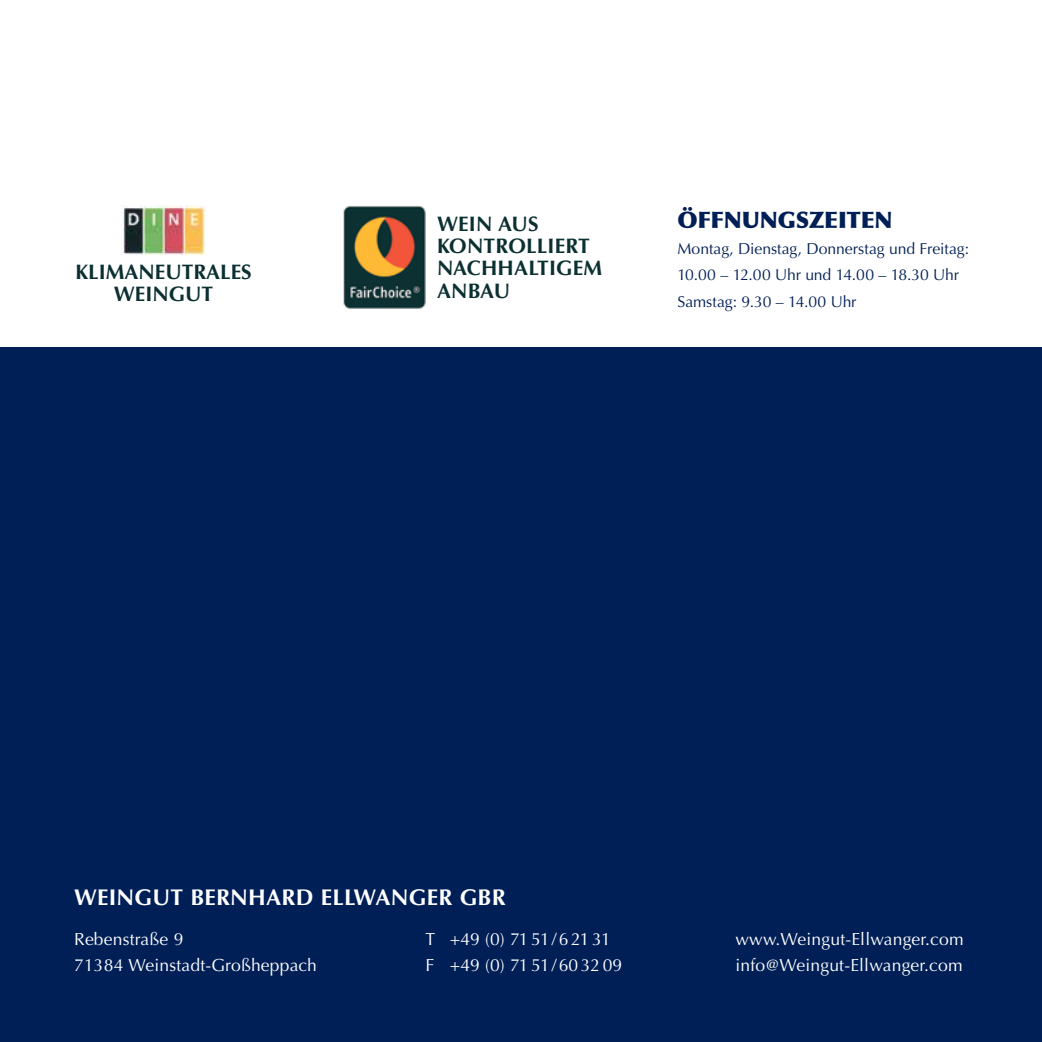
<style>
.page{position:relative;width:1042px;height:1042px;background:#fff}
.page>*{position:absolute;margin:0;border:0;box-sizing:border-box;transform-origin:0 0}
.t1{font:700 22.75px "Optima";letter-spacing:.01em;color:#fff}
.t2{font:900 22.75px "Optima";letter-spacing:-.005em;color:#001f56}
.t3{font:700 21px/22.4px "Optima";color:#0c3032}
.t4{font:17.5px/26.2px "Optima";letter-spacing:.01em;color:#fff}
.t5{font:17.5px/26.2px "Optima";letter-spacing:-.05em;color:#fff}
.t6{font:15.75px/26.2px "Optima";letter-spacing:-.005em;color:#001f56}
</style>
<div class="page">
<div style="left:0;top:347px;width:1042px;height:695px;background:#001f56"></div>
<img style="left:343px;top:206px;width:83px;height:103px">
<img style="left:121px;top:205px;width:85px;height:49px">
<p class="t3" style="left:75px;top:261px;width:178px;text-align:center">KLIMANEUTRALES<br>WEINGUT</p>
<p class="t3" style="left:437px;top:213px;width:167px">WEIN AUS<br>KONTROLLIERT<br>NACHHALTIGEM<br>ANBAU</p>
<h1 class="t2" style="left:677px;top:206px;width:217px">ÖFFNUNGSZEITEN</h1>
<p class="t6" style="left:677px;top:236px;width:293px">Montag, Dienstag, Donnerstag und Freitag:<br>10.00 – 12.00 Uhr und 14.00 – 18.30 Uhr<br>Samstag: 9.30 – 14.00 Uhr</p>
<h1 class="t1" style="left:74px;top:883px;width:433px">WEINGUT BERNHARD ELLWANGER GBR</h1>
<p class="t4" style="left:74px;top:926px;width:244px">Rebenstraße 9<br>71384 Weinstadt-Großheppach</p>
<p class="t5" style="left:425px;top:926px;width:198px">T +49 (0) 71 51/6 21 31<br>F +49 (0) 71 51/60 32 09</p>
<p class="t4" style="left:735px;top:926px;width:230px">www.Weingut-Ellwanger.com info@Weingut-Ellwanger.com</p>
</div>
